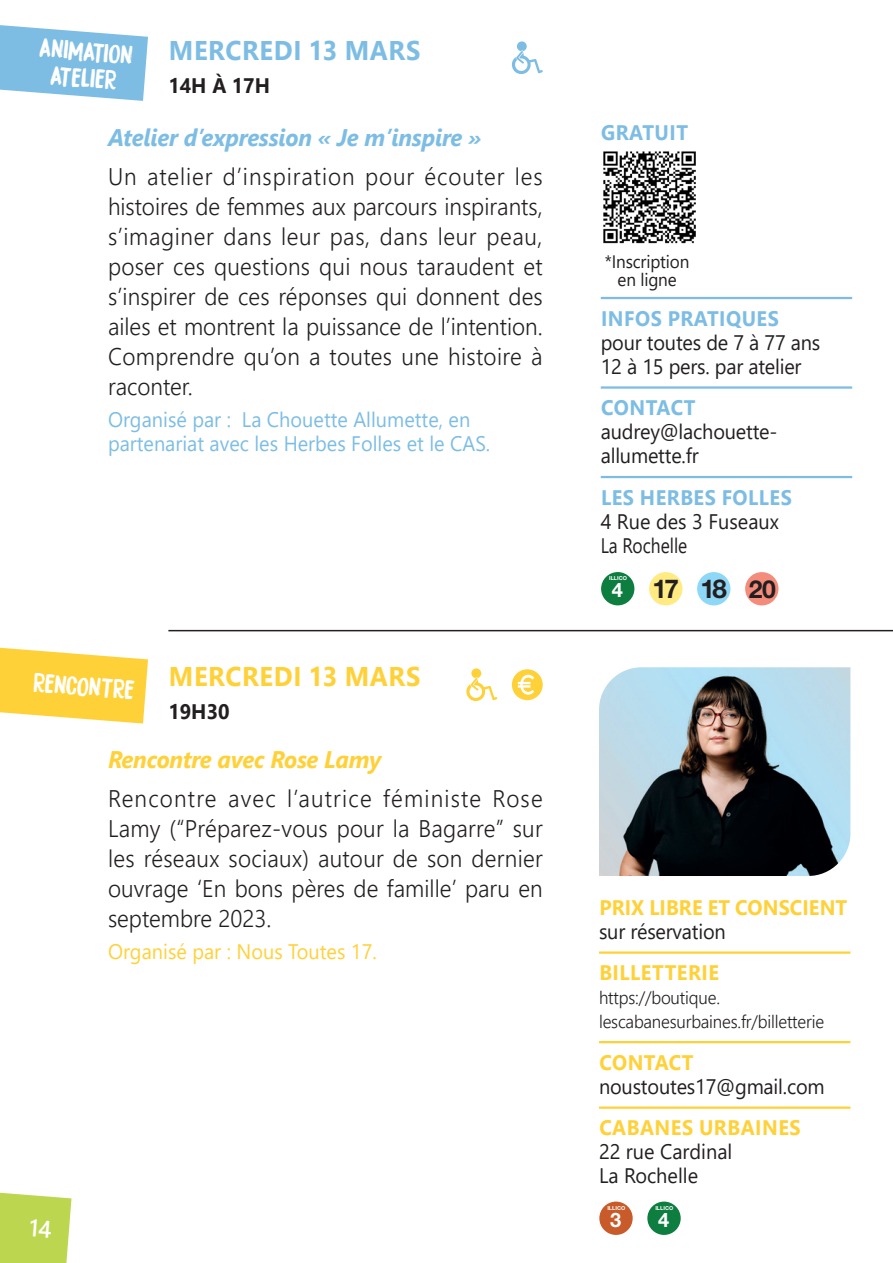
<style>
.page{position:relative;width:893px;height:1263px;background:#fff}
.page>*{position:absolute;margin:0;border:0;box-sizing:border-box;transform-origin:0 0}
.t1{font:700 27px "Segoe UI";letter-spacing:.025em;color:#ffd139;scale:.95 1}
.t2{font:700 27px "Segoe UI";letter-spacing:.025em;color:#7dbde4;scale:.95 1}
.t3{font:700 26.1px "Helvetica Neue LT Pro";color:#231f20}
.t4{font:300 24px/30px "Segoe UI";color:#231f20;text-align:justify;scale:.95 1}
.t5{font:italic 700 24px "Segoe UI";letter-spacing:-.01em;color:#7dbde4;scale:.95 1}
.t6{font:24px/26.4px "DK Bocadillo";color:#fff;text-align:center;scale:.95 1}
.t7{font:italic 700 24px "Segoe UI";letter-spacing:-.01em;color:#ffd139;scale:.95 1}
.t8{font:21px/24px "Segoe UI";letter-spacing:-.01em;color:#231f20;scale:.95 1}
.t9{font:21px/24px "Segoe UI";color:#7dbde4;scale:.95 1}
.t10{font:700 21px "Segoe UI";letter-spacing:.025em;color:#7dbde4;scale:.95 1}
.t11{font:700 21px "Segoe UI";letter-spacing:.025em;color:#ffd139;scale:.95 1}
.t12{font:21px "Segoe UI";color:#ffd139;scale:.95 1}
.t13{font:700 21px "Segoe UI";letter-spacing:.005em;color:#ffd139;scale:.95 1}
.t14{font:700 21px "Segoe UI";color:#231f20;scale:.95 1}
.t15{font:700 20.1px "Helvetica Neue LT Pro";color:#fff}
.t16{font:300 18px/24px "Segoe UI";letter-spacing:-.01em;color:#231f20;scale:.95 1}
.t17{font:18px/18px "Segoe UI";letter-spacing:-.01em;color:#231f20;text-align:center;scale:.95 1}
.t18{font:700 5.4px "Helvetica Neue LT Pro";color:#fff}
.s1{font-size:20.1px;color:#fff}
.s2{font-size:24.9px}
</style>
<div class="page">
<img style="left:599px;top:667px;width:251px;height:209px">
<svg style="left:0;top:648px;width:148px;height:75px;background:#ffd756"></svg>
<svg style="left:466px;top:668px;width:31px;height:33px"></svg>
<svg style="left:512px;top:669px;width:31px;height:31px"></svg>
<div style="left:599px;top:1201px;width:34px;height:34px;background:#c85b29;border-radius:50%"></div>
<div style="left:647px;top:1201px;width:34px;height:34px;background:#0d7e3f;border-radius:50%"></div>
<hr style="left:599px;top:951px;width:251px;height:3px;background:#ffd139">
<hr style="left:599px;top:1041px;width:251px;height:2px;background:#ffd139">
<hr style="left:599px;top:1106px;width:251px;height:3px;background:#ffd139">
<svg style="left:0;top:25px;width:148px;height:76px"></svg>
<svg style="left:512px;top:41px;width:31px;height:33px"></svg>
<div style="left:601px;top:572px;width:33px;height:33px;background:#0d7e3f;border-radius:50%"></div>
<div style="left:649px;top:572px;width:33px;height:33px;background:#ffeb82;border-radius:50%"></div>
<div style="left:697px;top:572px;width:33px;height:33px;background:#8dd7f7;border-radius:50%"></div>
<div style="left:745px;top:572px;width:33px;height:33px;background:#f48b7b;border-radius:50%"></div>
<hr style="left:601px;top:297px;width:251px;height:2px;background:#7dbde4">
<hr style="left:601px;top:386px;width:251px;height:3px;background:#7dbde4">
<hr style="left:601px;top:476px;width:251px;height:2px;background:#7dbde4">
<img style="left:603px;top:151px;width:93px;height:93px">
<hr style="left:168px;top:630px;width:725px;height:1px;background:#231f20">
<svg style="left:0;top:1192px;width:71px;height:71px;background:#c1da5c"></svg>
<p class="t6" style="left:41px;top:34px;width:100px;rotate:5deg">ANIMATION<br>ATELIER</p>
<p class="t2" style="left:169px;top:25px;width:266px">MERCREDI 13 MARS</p>
<p class="t14" style="left:168px;top:66px;width:109px">14H À 17H</p>
<p class="t5" style="left:108px;top:115px;width:395px">Atelier d’expression « Je m’inspire »</p>
<p class="t4" style="left:108px;top:159px;width:459px">Un atelier d’inspiration pour écouter les histoires de femmes aux parcours inspirants, s’imaginer dans leur pas, dans leur peau, poser ces questions qui nous taraudent et s’inspirer de ces réponses qui donnent des ailes et montrent la puissance de l’intention.<br>Comprendre qu’on a toutes une histoire à raconter.</p>
<p class="t9" style="left:108px;top:406px;width:404px">Organisé par : La Chouette Allumette, en partenariat avec les Herbes Folles et le CAS.</p>
<p class="t6" style="left:35px;top:669px;width:108px;rotate:5deg">RENCONTRE</p>
<p class="t1" style="left:169px;top:651px;width:266px">MERCREDI 13 MARS</p>
<p class="t14" style="left:168px;top:691px;width:66px">19H30</p>
<p class="t7" style="left:108px;top:737px;width:289px">Rencontre avec Rose Lamy</p>
<p class="t4" style="left:108px;top:781px;width:459px">Rencontre avec l’autrice féministe Rose Lamy (“Préparez-vous pour la Bagarre” sur les réseaux sociaux) autour de son dernier ouvrage ‘En bons pères de famille’ paru en septembre 2023.</p>
<p class="t12" style="left:108px;top:932px;width:284px">Organisé par : Nous Toutes 17.</p>
<p class="t10" style="left:601px;top:113px;width:93px">GRATUIT</p>
<p class="t17" style="left:605px;top:251px;width:90px">*Inscription en ligne</p>
<p class="t10" style="left:601px;top:298px;width:189px">INFOS PRATIQUES</p>
<p class="t8" style="left:601px;top:328px;width:233px">pour toutes de 7 à 77 ans<br>12 à 15 pers. par atelier</p>
<p class="t10" style="left:601px;top:388px;width:101px">CONTACT</p>
<p class="t8" style="left:601px;top:418px;width:188px">audrey@lachouette&shy;allumette.fr</p>
<p class="t10" style="left:601px;top:477px;width:202px">LES HERBES FOLLES</p>
<p class="t8" style="left:601px;top:507px;width:189px">4 Rue des 3 Fuseaux<br>La Rochelle</p>
<p class="t18" style="left:609px;top:575px;width:19px">ILLICO</p>
<p class="t3" style="left:612px;top:572px;width:165px"><span class="s1">4</span> 17 18 <span class="s2">20</span></p>
<p class="t13" style="left:599px;top:887px;width:262px">PRIX LIBRE ET CONSCIENT</p>
<p class="t8" style="left:599px;top:917px;width:135px">sur réservation</p>
<p class="t11" style="left:599px;top:953px;width:127px">BILLETTERIE</p>
<p class="t16" style="left:599px;top:984px;width:238px">https://boutique. lescabanesurbaines.fr/billetterie</p>
<p class="t11" style="left:599px;top:1042px;width:101px">CONTACT</p>
<p class="t8" style="left:599px;top:1072px;width:239px">noustoutes17@gmail.com</p>
<p class="t11" style="left:599px;top:1108px;width:213px">CABANES URBAINES</p>
<p class="t8" style="left:599px;top:1138px;width:142px">22 rue Cardinal<br>La Rochelle</p>
<p class="t18" style="left:607px;top:1204px;width:19px">ILLICO</p>
<p class="t15" style="left:610px;top:1207px;width:13px">3</p>
<p class="t18" style="left:655px;top:1204px;width:19px">ILLICO</p>
<p class="t15" style="left:658px;top:1207px;width:13px">4</p>
</div>
